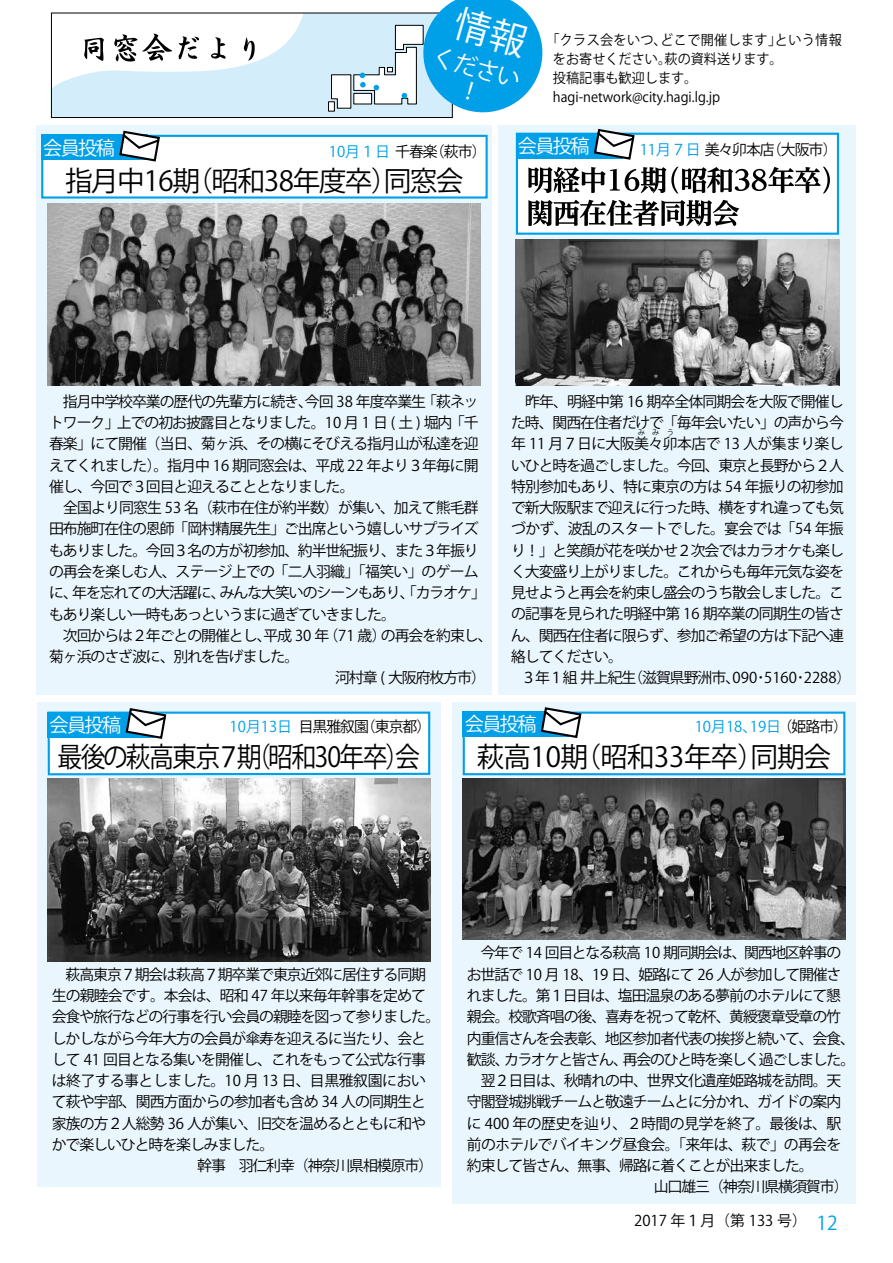
<style>
.page{position:relative;width:893px;height:1263px;background:#fff}
.page>*{position:absolute;margin:0;border:0;box-sizing:border-box;transform-origin:0 0}
.t1{font:27.6px "Koz Go Pr 6 N";letter-spacing:-.04em;color:#000}
.t2{font:27.6px "Koz Go Pr 6 N";letter-spacing:-.02em;color:#000}
.t3{font:27.6px "Koz Go Pr 6 N";letter-spacing:-.04em;color:#000;scale:.9 1}
.t4{font:27.6px "Koz Go Pr 6 N";letter-spacing:-.07em;color:#000;scale:.9 1}
.t5{font:23.4px/24.5px "Koz Go Pr 6 N";color:#fff;text-align:center}
.t6{font:19.2px "Koz Go Pr 6 N";letter-spacing:-.075em;color:#fff}
.t7{font:19.2px "Koz Go Pr 6 N";color:#00a0e9}
.t8{font:14.85px/21.3px "Koz Go Pr 6 N";letter-spacing:-.07em;color:#000}
.t9{font:14.85px "Koz Go Pr 6 N";color:#00a0e9}
.t10{font:14.85px "Koz Go Pr 6 N";color:#000}
.t11{font:14.85px "Koz Go Pr 6 N";letter-spacing:-.03em;color:#000}
.t12{font:14.85px "Koz Go Pr 6 N";letter-spacing:-.035em;color:#000}
.t13{font:14.85px "Koz Go Pr 6 N";letter-spacing:-.05em;color:#000}
.t14{font:14.85px "Koz Go Pr 6 N";letter-spacing:-.09em;color:#000}
.t15{font:14.85px "Koz Go Pr 6 N";letter-spacing:-.04em;color:#000}
.t16{font:13.8px/19.2px "Koz Go Pr 6 N";color:#000;scale:.95 1}
.t17{font:13.8px "Koz Go Pr 6 N";letter-spacing:.025em;color:#000;scale:.95 1}
.t18{font:7.5px "Koz Go Pr 6 N";color:#000}
.s1{color:#000}
</style>
<div class="page">
<div style="left:37px;top:125px;width:455px;height:570px;background:#eaf6fd"></div>
<div style="left:499px;top:125px;width:357px;height:570px;background:#eaf6fd"></div>
<div style="left:37px;top:702px;width:404px;height:485px;background:#eaf6fd"></div>
<img style="left:48px;top:778px;width:382px;height:183px">
<div style="left:452px;top:702px;width:404px;height:502px;background:#eaf6fd"></div>
<img style="left:48px;top:203px;width:433px;height:183px">
<img style="left:516px;top:239px;width:323px;height:147px">
<div style="left:516px;top:133px;width:323px;height:102px;background:#fff;border:2px solid #00a0e9"></div>
<svg style="left:528px;top:200px;width:211px;height:26px"></svg>
<svg style="left:528px;top:167px;width:302px;height:26px"></svg>
<div style="left:516px;top:133px;width:106px;height:25px;background:#00a0e9"></div>
<svg style="left:593px;top:128px;width:43px;height:32px"></svg>
<div style="left:41px;top:135px;width:447px;height:64px;background:#fff;border:2px solid #00a0e9"></div>
<div style="left:41px;top:135px;width:106px;height:25px;background:#00a0e9"></div>
<svg style="left:118px;top:130px;width:44px;height:32px"></svg>
<svg style="left:47px;top:708px;width:384px;height:68px;background:#d6edf8"></svg>
<img style="left:463px;top:778px;width:382px;height:162px">
<div style="left:464px;top:713px;width:380px;height:61px;background:#fff"></div>
<div style="left:463px;top:711px;width:382px;height:64px;border:2px solid #00a0e9"></div>
<div style="left:463px;top:711px;width:106px;height:26px;background:#00a0e9"></div>
<svg style="left:540px;top:707px;width:43px;height:31px"></svg>
<svg style="left:51px;top:0;width:492px;height:118px"></svg>
<h2 class="t5" style="left:436px;top:44px;width:92px;rotate:16deg">ください!</h2>
<p class="t17" style="left:660px;top:32px;width:129px">どこで開催します」</p>
<p class="t16" style="left:665px;top:30px;width:126px;text-indent:-118px">「クラス会をいつ、<br>萩の資料送ります。</p>
<p class="t16" style="left:775px;top:30px;width:72px">という情報</p>
<p class="t16" style="left:553px;top:49px;width:177px">をお寄せください。<br>投稿記事も歓迎します。hagi-network@city.hagi l g. j p.</p>
<p class="t6" style="left:43px;top:137px;width:73px">会員投稿</p>
<p class="t8" style="left:430px;top:141px;width:58px">（萩市）</p>
<p class="t9" style="left:329px;top:143px;width:110px">10月１日<span class="s1">千春楽</span></p>
<h1 class="t1" style="left:65px;top:165px;width:400px">指月中16 （期昭和38年度卒同窓会</h1>
<h1 class="t1" style="left:371px;top:165px;width:29px">）</h1>
<p class="t6" style="left:518px;top:135px;width:73px">会員投稿</p>
<p class="t8" style="left:767px;top:139px;width:72px">（大阪市(</p>
<p class="t9" style="left:640px;top:141px;width:137px">11月７日<span class="s1">美々卯本店</span></p>
<p class="t8" style="left:422px;top:391px;width:58px">「萩ネッ</p>
<p class="t8" style="left:49px;top:391px;width:378px">　指月中学校卒業の歴代の先輩方に続き今回 38 年度卒業生</p>
<p class="t8" style="left:298px;top:391px;width:16px">、</p>
<p class="t8" style="left:450px;top:412px;width:30px">「千</p>
<p class="t8" style="left:117px;top:412px;width:337px">上での初お披露目となりました。10 月 1 日 土( ) 堀内</p>
<p class="t8" style="left:49px;top:412px;width:72px">トワーク」</p>
<p class="t8" style="left:49px;top:434px;width:431px">春楽」にて開催（当日、菊ヶ浜、その横にそびえる指月山が私達を迎</p>
<p class="t8" style="left:49px;top:455px;width:431px">えてくれました）。指月中 16 期同窓会は、平成 22 年より３年毎に開</p>
<p class="t8" style="left:49px;top:476px;width:307px">催し、今回で３回目と迎えることとなりました。</p>
<p class="t8" style="left:49px;top:497px;width:431px">　全国より同窓生 53 名（萩市在住が約半数）が集い、加えて熊毛群</p>
<p class="t8" style="left:49px;top:519px;width:431px">田布施町在住の恩師「岡村精展先生」ご出席という嬉しいサプライズ</p>
<p class="t8" style="left:49px;top:540px;width:431px">もありました。今回３名の方が初参加、約半世紀振り、また３年振り</p>
<p class="t8" style="left:49px;top:561px;width:431px">の再会を楽しむ人、ステージ上での「二人羽織」「福笑い」のゲーム</p>
<p class="t8" style="left:220px;top:582px;width:268px">みんな大笑いのシーンもあり、「カラオケ「</p>
<p class="t8" style="left:72px;top:582px;width:155px">年を忘れての大活躍に、</p>
<p class="t8" style="left:49px;top:582px;width:30px">に、</p>
<p class="t8" style="left:49px;top:604px;width:348px">もあり楽しい一時もあっというまに過ぎていきました。</p>
<p class="t8" style="left:381px;top:625px;width:113px">の再会を約束し、</p>
<p class="t8" style="left:49px;top:625px;width:282px">　次回からは２年ごとの開催とし平成 30 年</p>
<p class="t8" style="left:324px;top:625px;width:64px">（71 歳）</p>
<p class="t8" style="left:49px;top:625px;width:252px;text-indent:208px">、<br>菊ヶ浜のさざ波に、別れを告げました。</p>
<p class="t8" style="left:335px;top:667px;width:153px">河村章 ( 大阪府枚方市(</p>
<p class="t8" style="left:511px;top:391px;width:334px;text-align:justify">　昨年、明経中第 16 期卒全体同期会を大阪で開催した時、関西在住者だけで「毎年会いたい」の声から今年 11 月７日に大阪美々卯本店で 13 人が集まり楽し</p>
<p class="t18" style="left:638px;top:428px;width:38px">みみう</p>
<p class="t8" style="left:511px;top:455px;width:334px">いひと時を過ごしました。今回、東京と長野から２人</p>
<p class="t8" style="left:511px;top:476px;width:334px">特別参加もあり、特に東京の方は 54 年振りの初参加</p>
<p class="t8" style="left:511px;top:497px;width:334px">で新大阪駅まで迎えに行った時、横をすれ違っても気</p>
<p class="t15" style="left:511px;top:521px;width:334px">づかず、波乱のスタートでした。宴会では「54 年振</p>
<p class="t8" style="left:511px;top:540px;width:334px">り！」と笑顔が花を咲かせ２次会ではカラオケも楽し</p>
<p class="t8" style="left:511px;top:561px;width:334px">く大変盛り上がりました。これからも毎年元気な姿を</p>
<p class="t8" style="left:511px;top:582px;width:334px">見せようと再会を約束し盛会のうち散会しました。こ</p>
<p class="t8" style="left:511px;top:604px;width:334px">の記事を見られた明経中第 16 期卒業の同期生の皆さ</p>
<p class="t8" style="left:511px;top:625px;width:334px">ん、関西在住者に限らず、参加ご希望の方は下記へ連</p>
<p class="t8" style="left:511px;top:646px;width:113px">絡してください。</p>
<p class="t10" style="left:628px;top:669px;width:225px">（滋賀県野洲市 090・5160・2288(</p>
<p class="t8" style="left:521px;top:667px;width:117px">３年１組井上紀生</p>
<p class="t8" style="left:725px;top:667px;width:16px">、</p>
<p class="t6" style="left:50px;top:714px;width:73px">会員投稿</p>
<p class="t8" style="left:361px;top:716px;width:72px">（東京都(</p>
<p class="t9" style="left:230px;top:718px;width:141px">10月13日<span class="s1">目黒雅叙園</span></p>
<p class="t6" style="left:465px;top:713px;width:73px">会員投稿</p>
<p class="t9" style="left:695px;top:718px;width:64px">10月18、</p>
<p class="t9" style="left:750px;top:718px;width:33px">19日</p>
<p class="t8" style="left:777px;top:716px;width:72px">（姫路市(</p>
<h1 class="t3" style="left:216px;top:741px;width:228px">７（期昭和30年卒会）</h1>
<h1 class="t4" style="left:57px;top:741px;width:182px">最後の萩高東京</h1>
<h1 class="t2" style="left:477px;top:741px;width:356px">萩高10 （期昭和33年卒同期会</h1>
<h1 class="t1" style="left:737px;top:741px;width:29px">）</h1>
<p class="t8" style="left:52px;top:964px;width:376px">　萩高東京７期会は萩高７期卒業で東京近郊に居住する同期</p>
<p class="t8" style="left:52px;top:985px;width:376px">生の親睦会です。本会は、昭和 47 年以来毎年幹事を定めて</p>
<p class="t8" style="left:52px;top:1006px;width:390px">会食や旅行などの行事を行い会員の親睦を図って参りました。</p>
<p class="t8" style="left:52px;top:1028px;width:376px">しかしながら今年大方の会員が傘寿を迎えるに当たり、会と</p>
<p class="t8" style="left:52px;top:1049px;width:376px">して 41 回目となる集いを開催し、これをもって公式な行事</p>
<p class="t11" style="left:52px;top:1072px;width:376px">は終了する事としました。10 月 13 日、目黒雅叙園におい</p>
<p class="t8" style="left:52px;top:1091px;width:376px">て萩や宇部、関西方面からの参加者も含め 34 人の同期生と</p>
<p class="t8" style="left:52px;top:1113px;width:376px">家族の方２人総勢 36 人が集い、旧交を温めるとともに和や</p>
<p class="t8" style="left:52px;top:1134px;width:224px">かで楽しいひと時を楽しみました。</p>
<p class="t8" style="left:197px;top:1155px;width:238px">幹事　羽仁利幸（神奈川県相模原市(</p>
<p class="t8" style="left:467px;top:943px;width:281px">　今年で 14 回目となる萩高 10 期同期会は、</p>
<p class="t8" style="left:467px;top:964px;width:376px">お世話で 10 月 18、19 日、姫路にて 26 人が参加して開催さ</p>
<p class="t8" style="left:467px;top:985px;width:376px">れました。第１日目は、塩田温泉のある夢前のホテルにて懇</p>
<p class="t8" style="left:467px;top:1006px;width:376px">親会。校歌斉唱の後、喜寿を祝って乾杯、黄綬褒章受章の竹</p>
<p class="t8" style="left:467px;top:1028px;width:390px">内重信さんを会表彰、地区参加者代表の挨拶と続いて、会食、</p>
<p class="t14" style="left:623px;top:1051px;width:234px">再会のひと時を楽しく過ごしました。</p>
<p class="t8" style="left:744px;top:943px;width:99px">関西地区幹事の</p>
<p class="t8" style="left:467px;top:1049px;width:44px">歓談、</p>
<p class="t8" style="left:467px;top:1070px;width:376px">　翌２日目は、秋晴れの中、世界文化遺産姫路城を訪問。天</p>
<p class="t8" style="left:467px;top:1091px;width:376px">守閣登城挑戦チームと敬遠チームとに分かれ、ガイドの案内</p>
<p class="t12" style="left:467px;top:1115px;width:376px">に 400 年の歴史を辿り、２時間の見学を終了。最後は、駅</p>
<p class="t13" style="left:467px;top:1136px;width:376px">前のホテルでバイキング昼食会。「来年は、萩で」の再会を</p>
<p class="t8" style="left:467px;top:1155px;width:348px">約束して皆さん、無事、帰路に着くことが出来ました。</p>
<p class="t8" style="left:654px;top:1176px;width:196px">山口雄三（神奈川県横須賀市(</p>
<p class="t14" style="left:504px;top:1051px;width:125px">カラオケと皆さん、</p>
<p class="t10" style="left:634px;top:1212px;width:174px">2017 年１月（第 133 号(</p>
<p class="t7" style="left:817px;top:1212px;width:23px">12</p>
</div>
